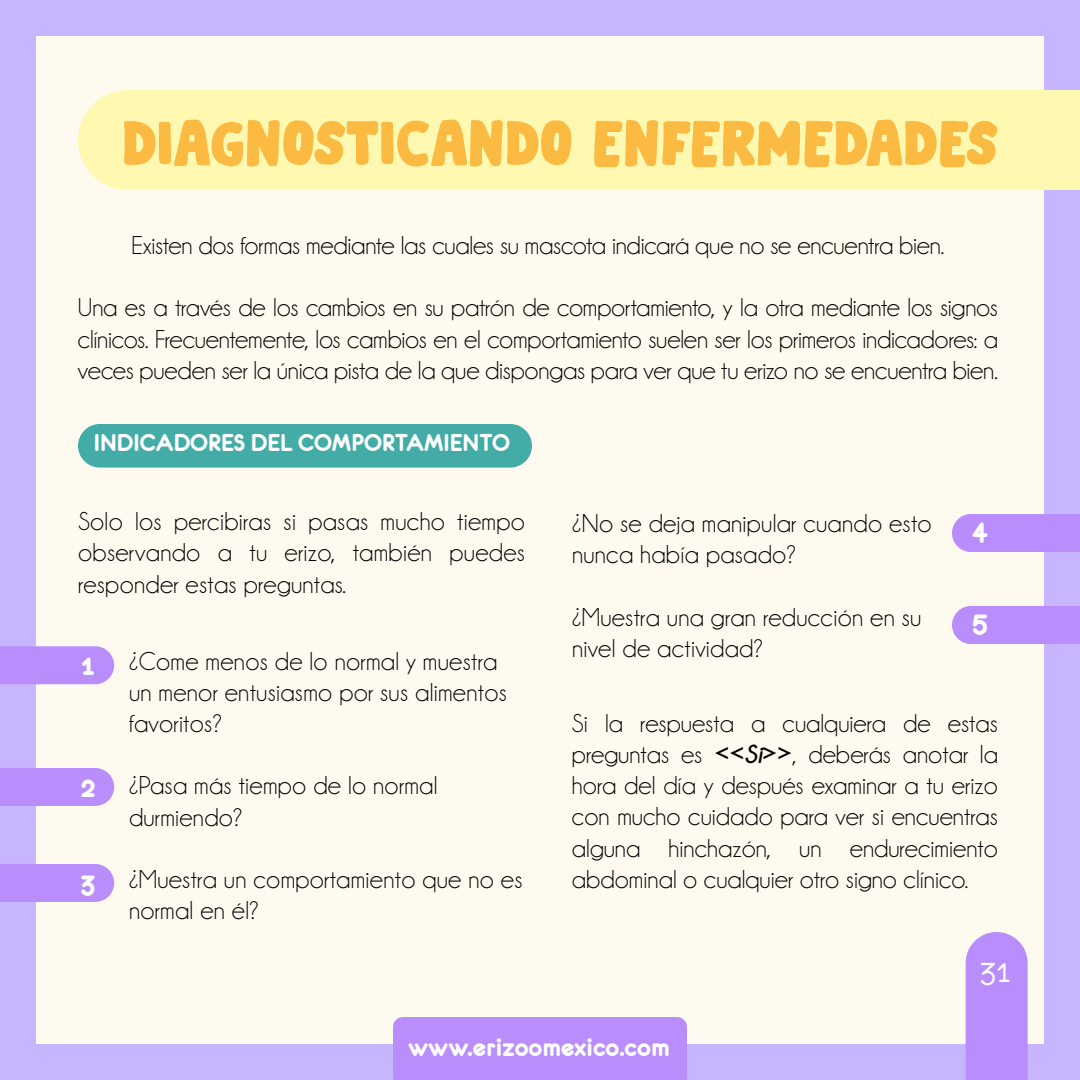
<style>
.page{position:relative;width:1080px;height:1080px;background:#c7b6ff}
.page>*{position:absolute;margin:0;border:0;box-sizing:border-box;transform-origin:0 0}
.t1{font:67px "Doubledecker DEMO";letter-spacing:.005em;color:#fbba41}
.t2{font:36px "Eurofurenceregular";color:#fff}
.t3{font:31px "Eurofurencebold";color:#fff}
.t4{font:27px "Eurofurencebold";color:#fff}
.t5{font:26px/31.2px "Champagne&Limousines";letter-spacing:.01em;color:#000}
.t6{font:26px "Champagne&Limousines";letter-spacing:-.01em;color:#000}
.t7{font:26px "Eurofurencebold";color:#fff}
.s1{font-weight:700;font-style:italic}
</style>
<div class="page">
<div style="left:36px;top:36px;width:1008px;height:1008px;background:#fefaf0"></div>
<div style="left:78px;top:90px;width:1002px;height:100px;background:#fef8b1"></div>
<div style="left:966px;top:932px;width:62px;height:148px;background:#ba8dfd"></div>
<div style="left:393px;top:1017px;width:294px;height:63px;background:#ba8dfd"></div>
<div style="left:78px;top:424px;width:454px;height:44px;background:#43aca7;border-radius:22px"></div>
<div style="left:0;top:646px;width:114px;height:38px;background:#ba8dfd"></div>
<div style="left:0;top:768px;width:114px;height:38px;background:#ba8dfd"></div>
<div style="left:0;top:864px;width:114px;height:38px;background:#ba8dfd"></div>
<div style="left:952px;top:514px;width:128px;height:38px;background:#ba8dfd"></div>
<div style="left:952px;top:606px;width:128px;height:38px;background:#ba8dfd"></div>
<h1 class="t1" style="left:122px;top:105px;width:877px">DIAGNOSTICANDO ENFERMEDADES</h1>
<p class="t6" style="left:132px;top:232px;width:814px">Existen dos formas mediante las cuales su mascota indicará que no se encuentra bien.</p>
<p class="t5" style="left:78px;top:292px;width:922px;text-align:justify">Una es a través de los cambios en su patrón de comportamiento, y la otra mediante los signos clínicos. Frecuentemente, los cambios en el comportamiento suelen ser los primeros indicadores: a veces pueden ser la única pista de la que dispongas para ver que tu erizo no se encuentra bien.</p>
<p class="t7" style="left:94px;top:430px;width:418px">INDICADORES DEL COMPORTAMIENTO</p>
<p class="t5" style="left:78px;top:506px;width:448px;text-align:justify">Solo los percibiras si pasas mucho tiempo observando a tu erizo, también puedes responder estas preguntas.</p>
<p class="t3" style="left:80px;top:649px;width:17px">1</p>
<p class="t3" style="left:80px;top:771px;width:17px">2</p>
<p class="t3" style="left:80px;top:867px;width:17px">3</p>
<p class="t5" style="left:129px;top:646px;width:379px">¿Come menos de lo normal y muestra un menor entusiasmo por sus alimentos favoritos?</p>
<p class="t5" style="left:129px;top:770px;width:310px">¿Pasa más tiempo de lo normal durmiendo?</p>
<p class="t5" style="left:129px;top:864px;width:395px">¿Muestra un comportamiento que no es normal en él?</p>
<p class="t5" style="left:572px;top:508px;width:361px">¿No se deja manipular cuando esto nunca había pasado?</p>
<p class="t5" style="left:572px;top:602px;width:351px">¿Muestra una gran reducción en su nivel de actividad?</p>
<p class="t3" style="left:972px;top:514px;width:17px">4</p>
<p class="t3" style="left:972px;top:606px;width:17px">5</p>
<p class="t5" style="left:572px;top:708px;width:428px;text-align:justify">Si la respuesta a cualquiera de estas preguntas es <span class="s1">&lt;&lt;Si&gt;&gt;</span>, deberás anotar la hora del día y después examinar a tu erizo con mucho cuidado para ver si encuentras alguna hinchazón, un endurecimiento abdominal o cualquier otro signo clínico.</p>
<h2 class="t2" style="left:980px;top:952px;width:34px">31</h2>
<p class="t4" style="left:408px;top:1034px;width:263px">www.erizoomexico.com</p>
</div>
